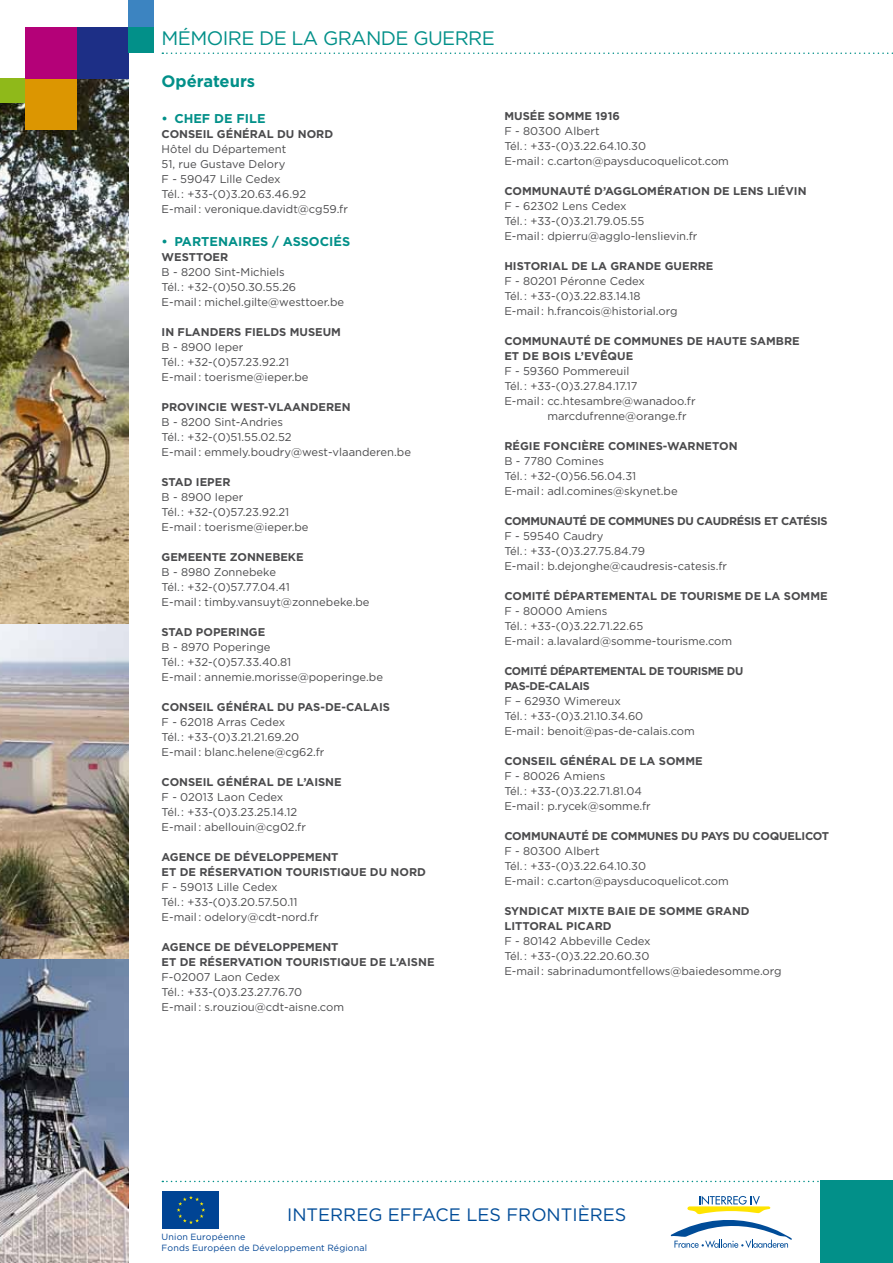
<style>
.page{position:relative;width:893px;height:1263px;background:#fff}
.page>*{position:absolute;margin:0;border:0;box-sizing:border-box;transform-origin:0 0}
.t1{font:19.5px "Gotham";letter-spacing:-.03em;color:#029089}
.t2{font:18px "Gotham";color:#004c98}
.t3{font:700 16.5px "Gotham";color:#029089}
.t4{font:700 12.75px "Gotham";color:#029089}
.t5{font:11.25px/15px "Gotham";color:#4b4b4d}
.t6{font:700 11.25px/15px "Gotham";color:#4b4b4d}
.t7{font:700 11.25px/15px "Gotham";letter-spacing:-.03em;color:#4b4b4d}
.t8{font:700 11.25px "Gotham";letter-spacing:-.02em;color:#4b4b4d}
.t9{font:9px/10.8px "Gotham";letter-spacing:.02em;color:#004494}
</style>
<div class="page">
<img style="left:0;top:78px;width:128px;height:1185px">
<div style="left:821px;top:1181px;width:72px;height:82px;background:#029089"></div>
<svg style="left:162px;top:1191px;width:1px;height:38px"></svg>
<div style="left:163px;top:1191px;width:56px;height:38px;background:#004494"></div>
<svg style="left:177px;top:1196px;width:28px;height:28px"></svg>
<svg style="left:670px;top:1196px;width:122px;height:52px"></svg>
<svg style="left:162px;top:53px;width:731px;height:1px"></svg>
<svg style="left:162px;top:1181px;width:659px;height:1px"></svg>
<div style="left:0;top:78px;width:26px;height:25px;background:#8fb91a"></div>
<div style="left:26px;top:78px;width:51px;height:52px;background:#dc9601"></div>
<div style="left:26px;top:27px;width:51px;height:51px;background:#b40178"></div>
<div style="left:77px;top:27px;width:51px;height:51px;background:#1d2f86"></div>
<div style="left:128px;top:0;width:26px;height:27px;background:#3c84c1"></div>
<div style="left:128px;top:27px;width:26px;height:26px;background:#029089"></div>
<h1 class="t1" style="left:162px;top:25px;width:205px">Mémoire de la Grande</h1>
<h1 class="t1" style="left:413px;top:25px;width:80px">Guerre</h1>
<h3 class="t3" style="left:162px;top:70px;width:95px">OPÉRATEURS</h3>
<p class="t4" style="left:162px;top:110px;width:106px">• CHEF DE FILE</p>
<p class="t6" style="left:162px;top:126px;width:173px">CONSEIL GÉNÉRAL DU NORD</p>
<p class="t5" style="left:162px;top:141px;width:188px">Hôtel du Département<br>51, rue Gustave Delory<br>F - 59047 Lille Cedex<br>Tél. : +33-(0)3.20.63.46.92<br>E-mail : veronique.davidt@cg59.fr</p>
<p class="t4" style="left:162px;top:233px;width:190px">• PARTENAIRES / ASSOCIÉS</p>
<p class="t6" style="left:162px;top:249px;width:68px">WESTTOER</p>
<p class="t5" style="left:162px;top:264px;width:184px">B - 8200 Sint-Michiels<br>Tél. : +32-(0)50.30.55.26<br>E-mail : michel.gilte@westtoer.be</p>
<p class="t6" style="left:162px;top:324px;width:179px">I N FLANDERS FIELDS MUSEUM</p>
<p class="t5" style="left:162px;top:339px;width:148px">B - 8900 Ieper<br>Tél. : +32-(0)57.23.92.21<br>E-mail : toerisme@ieper.be</p>
<p class="t6" style="left:162px;top:399px;width:191px">PROVINCIE WEST-VLAANDEREN</p>
<p class="t5" style="left:162px;top:414px;width:251px">B - 8200 Sint-Andries<br>Tél. : +32-(0)51.55.02.52<br>E-mail : emmely.boudry@west-vlaanderen.be</p>
<p class="t6" style="left:162px;top:474px;width:70px">STAD I EPER</p>
<p class="t5" style="left:162px;top:489px;width:148px">B - 8900 Ieper<br>Tél. : +32-(0)57.23.92.21<br>E-mail : toerisme@ieper.be</p>
<p class="t6" style="left:162px;top:549px;width:144px">GEM EENTE ZONNEBEKE</p>
<p class="t5" style="left:162px;top:564px;width:209px">B - 8980 Zonnebeke<br>Tél. : +32-(0)57.77.04.41<br>E-mail : timby.vansuyt@zonnebeke.be</p>
<p class="t6" style="left:162px;top:624px;width:105px">STAD POPERINGE</p>
<p class="t5" style="left:162px;top:639px;width:223px">B - 8970 Poperinge<br>Tél. : +32-(0)57.33.40.81<br>E-mail : annemie.morisse@poperinge.be</p>
<p class="t6" style="left:162px;top:699px;width:230px">CONSEIL GÉNÉRAL DU PAS-DE-CALAIS</p>
<p class="t5" style="left:162px;top:714px;width:164px">F - 62018 Arras Cedex<br>Tél. : +33-(0)3.21.21.69.20<br>E-mail : blanc.helene@cg62.fr</p>
<p class="t6" style="left:162px;top:774px;width:182px">CONSEIL GÉNÉRAL DE L’AISNE</p>
<p class="t5" style="left:162px;top:789px;width:146px">F - 02013 Laon Cedex<br>Tél. : +33-(0)3.23.25.14.12<br>E-mail : abellouin@cg02.fr</p>
<p class="t6" style="left:162px;top:849px;width:239px">AGENCE DE DÉVELOPPEM ENT<br>ET DE RÉSERVATION TOURISTIQUE DU NORD</p>
<p class="t5" style="left:162px;top:879px;width:159px">F - 59013 Lille Cedex<br>Tél. : +33-(0)3.20.57.50.11<br>E-mail : odelory@cdt-nord.fr</p>
<p class="t6" style="left:162px;top:939px;width:245px">AGENCE DE DÉVELOPPEM ENT<br>ET DE RÉSERVATION TOURISTIQUE DE L’AISNE</p>
<p class="t5" style="left:162px;top:969px;width:184px">F-02007 Laon Cedex<br>Tél. : +33-(0)3.23.27.76.70<br>E-mail : s.rouziou@cdt-aisne.com</p>
<p class="t6" style="left:504px;top:108px;width:117px">MUSÉE SOMM E 1916</p>
<p class="t5" style="left:504px;top:123px;width:226px">F - 80300 Albert<br>Tél. : +33-(0)3.22.64.10.30<br>E-mail : c.carton@paysducoquelicot.com</p>
<p class="t6" style="left:504px;top:183px;width:111px">COMM UNAUTÉ D’AGG</p>
<p class="t6" style="left:631px;top:183px;width:177px">LOM ÉRATION DE LENS LIÉVIN</p>
<p class="t5" style="left:504px;top:198px;width:195px">F - 62302 Lens Cedex<br>Tél. : +33-(0)3.21.79.05.55<br>E-mail : dpierru@agglo-lenslievin.fr</p>
<p class="t6" style="left:504px;top:258px;width:211px">H ISTORIAL DE LA GRANDE GUERRE</p>
<p class="t5" style="left:504px;top:273px;width:175px">F - 80201 Péronne Cedex<br>Tél. : +33-(0)3.22.83.14.18<br>E-mail : h.francois@historial.org</p>
<p class="t6" style="left:504px;top:333px;width:297px">COMM UNAUTÉ DE COMM UNES DE HAUTE SAM BRE<br>ET DE BOIS L’EVÊQUE</p>
<p class="t5" style="left:504px;top:363px;width:126px">F - 59360 Pommereuil</p>
<p class="t5" style="left:504px;top:378px;width:135px">Tél. : +33-(0)3.27.84.17.17</p>
<p class="t5" style="left:504px;top:393px;width:193px">E-mail : cc.htesambre@wanadoo.fr</p>
<p class="t5" style="left:547px;top:408px;width:141px">marcdufrenne@orange.fr</p>
<p class="t6" style="left:504px;top:438px;width:235px">RÉGIE FONCIÈRE COM INES-WARNETON</p>
<p class="t5" style="left:504px;top:453px;width:175px">B - 7780 Comines<br>Tél. : +32-(0)56.56.04.31<br>E-mail : adl.comines@skynet.be</p>
<p class="t7" style="left:504px;top:513px;width:325px">COMM UNAUTÉ DE COMM UNES DU CAUDRÉSIS ET CATÉSIS</p>
<p class="t5" style="left:504px;top:528px;width:224px">F - 59540 Caudry<br>Tél. : +33-(0)3.27.75.84.79<br>E-mail : b.dejonghe@caudresis-catesis.fr</p>
<p class="t6" style="left:504px;top:588px;width:325px">COM ITÉ DÉPARTEM ENTAL DE TOURISM E DE LA SOMM E</p>
<p class="t5" style="left:504px;top:603px;width:229px">F - 80000 Amiens<br>Tél. : +33-(0)3.22.71.22.65<br>E-mail : a.lavalard@somme-tourisme.com</p>
<p class="t7" style="left:504px;top:663px;width:240px">COM ITÉ DÉPARTEM ENTAL DE TOURISM E DU<br>PAS-DE-CALAIS</p>
<p class="t5" style="left:504px;top:693px;width:192px">F – 62930 Wimereux<br>Tél. : +33-(0)3.21.10.34.60<br>E-mail : benoit@pas-de-calais.com</p>
<p class="t6" style="left:504px;top:753px;width:200px">CONSEIL GÉNÉRAL DE LA SOMM E</p>
<p class="t5" style="left:504px;top:768px;width:148px">F - 80026 Amiens<br>Tél. : +33-(0)3.22.71.81.04<br>E-mail : p.rycek@somme.fr</p>
<p class="t8" style="left:504px;top:828px;width:326px">COMM UNAUTÉ DE COMM UNES DU PAYS DU COQUELICOT</p>
<p class="t5" style="left:504px;top:843px;width:226px">F - 80300 Albert<br>Tél. : +33-(0)3.22.64.10.30<br>E-mail : c.carton@paysducoquelicot.com</p>
<p class="t6" style="left:504px;top:903px;width:247px">SYNDICAT MIXTE BAIE DE SOMM E GRAND<br>LITTORAL PICARD</p>
<p class="t5" style="left:504px;top:933px;width:279px">F - 80142 Abbeville Cedex<br>Tél. : +33-(0)3.22.20.60.30<br>E-mail : sabrinadumontfellows@baiedesomme.org</p>
<h2 class="t2" style="left:287px;top:1203px;width:113px">INTERREG eff</h2>
<h2 class="t2" style="left:422px;top:1203px;width:206px">ace les fronti ères</h2>
<p class="t9" style="left:162px;top:1231px;width:207px">Union Européenne<br>Fonds Européen de Développement Régional</p>
</div>
